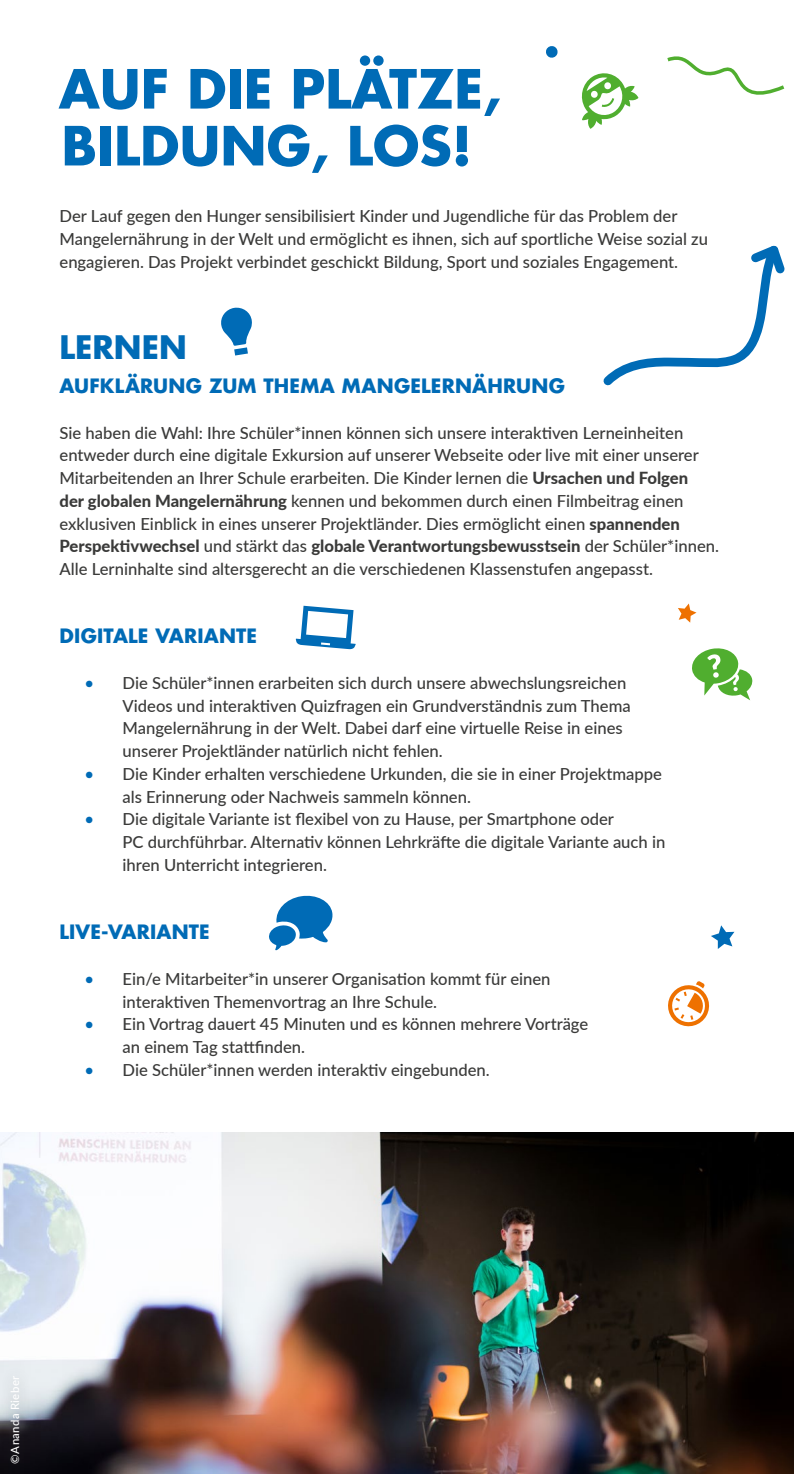
<style>
.page{position:relative;width:794px;height:1474px;background:#fff}
.page>*{position:absolute;margin:0;border:0;box-sizing:border-box;transform-origin:0 0}
.t1{font:700 52.5px/56.9px "Futura Std";color:#006bb6}
.t2{font:700 31.5px "Futura Std";color:#006bb6}
.t3{font:700 19.25px "Futura Std";letter-spacing:.01em;color:#006bb6}
.t4{font:500 16.62px/22.8px "Lato";color:#3a3a39}
.t5{font:500 11.38px "Lato";letter-spacing:.035em;color:#fff}
.s1{font-weight:800}
.s2{color:#006bb6}
</style>
<div class="page">
<svg style="left:603px;top:245px;width:182px;height:141px"></svg>
<img style="left:0;top:1132px;width:793px;height:341px">
<svg style="left:667px;top:56px;width:118px;height:39px"></svg>
<svg style="left:546px;top:46px;width:12px;height:12px"></svg>
<svg style="left:581px;top:73px;width:57px;height:56px"></svg>
<svg style="left:221px;top:307px;width:31px;height:48px"></svg>
<svg style="left:678px;top:603px;width:18px;height:19px"></svg>
<svg style="left:692px;top:648px;width:61px;height:52px"></svg>
<svg style="left:711px;top:925px;width:23px;height:24px"></svg>
<svg style="left:668px;top:981px;width:42px;height:46px"></svg>
<svg style="left:295px;top:605px;width:60px;height:44px"></svg>
<div style="left:0;top:1363px;width:32px;height:110px;background:#3a3a39;opacity:.3"></div>
<svg style="left:269px;top:895px;width:64px;height:55px"></svg>
<h1 class="t1" style="left:59px;top:60px;width:444px">AUF DIE PLÄTZE,<br>BILDUNG, LOS!</h1>
<p class="t4" style="left:60px;top:204px;width:650px">Der Lauf gegen den Hunger sensibilisiert Kinder und Jugendliche für das Problem der<br>Mangelernährung in der Welt und ermöglicht es ihnen, sich auf sportliche Weise sozial zu engagieren. Das Projekt verbindet geschickt Bildung, Sport und soziales Engagement.</p>
<h2 class="t2" style="left:60px;top:326px;width:129px">LERNEN</h2>
<p class="t3" style="left:60px;top:373px;width:507px">AUFKLÄRUNG ZUM THEMA MANGELERNÄHRUNG</p>
<p class="t4" style="left:60px;top:420px;width:661px">Sie haben die Wahl: Ihre Schüler*innen können sich unsere interaktiven Lerneinheiten entweder durch eine digitale Exkursion auf unserer Webseite oder live mit einer unserer Mitarbeitenden an Ihrer Schule erarbeiten. Die Kinder lernen die <span class="s1">Ursachen und Folgen<br>der globalen Mangelernährung</span> kennen und bekommen durch einen Filmbeitrag einen exklusiven Einblick in eines unserer Projektländer. Dies ermöglicht einen <span class="s1">spannenden Perspektivwechsel</span> und stärkt das <span class="s1">globale Verantwortungsbewusstsein</span> der Schüler*innen.<br>Alle Lerninhalte sind altersgerecht an die verschiedenen Klassenstufen angepasst.</p>
<p class="t3" style="left:60px;top:623px;width:199px">DIGITALE VARIANTE</p>
<p class="t4" style="left:123px;top:671px;width:509px;text-indent:-38px"><span class="s2">•</span> Die Schüler*innen erarbeiten sich durch unsere abwechslungsreichen Videos und interaktiven Quizfragen ein Grundverständnis zum Thema Mangelernährung in der Welt. Dabei darf eine virtuelle Reise in eines unserer Projektländer natürlich nicht fehlen.</p>
<p class="t4" style="left:123px;top:761px;width:541px;text-indent:-38px"><span class="s2">•</span> Die Kinder erhalten verschiedene Urkunden, die sie in einer Projektmappe als Erinnerung oder Nachweis sammeln können.</p>
<p class="t4" style="left:123px;top:807px;width:544px;text-indent:-38px"><span class="s2">•</span> Die digitale Variante ist flexibel von zu Hause, per Smartphone oder<br>PC durchführbar. Alternativ können Lehrkräfte die digitale Variante auch in ihren Unterricht integrieren.</p>
<p class="t3" style="left:60px;top:919px;width:152px">LIVE-VARIANTE</p>
<p class="t4" style="left:123px;top:966px;width:429px;text-indent:-38px"><span class="s2">•</span> Ein/e Mitarbeiter*in unserer Organisation kommt für einen interaktiven Themenvortrag an Ihre Schule.</p>
<p class="t4" style="left:123px;top:1012px;width:467px;text-indent:-38px"><span class="s2">•</span> Ein Vortrag dauert 45 Minuten und es können mehrere Vorträge an einem Tag stattfinden.</p>
<p class="t4" style="left:84px;top:1057px;width:407px"><span class="s2">•</span> Die Schüler*innen werden interaktiv eingebunden.</p>
<p class="t5" style="left:7px;top:1463px;width:90px;rotate:-90deg">© Ananda Rieber</p>
</div>
